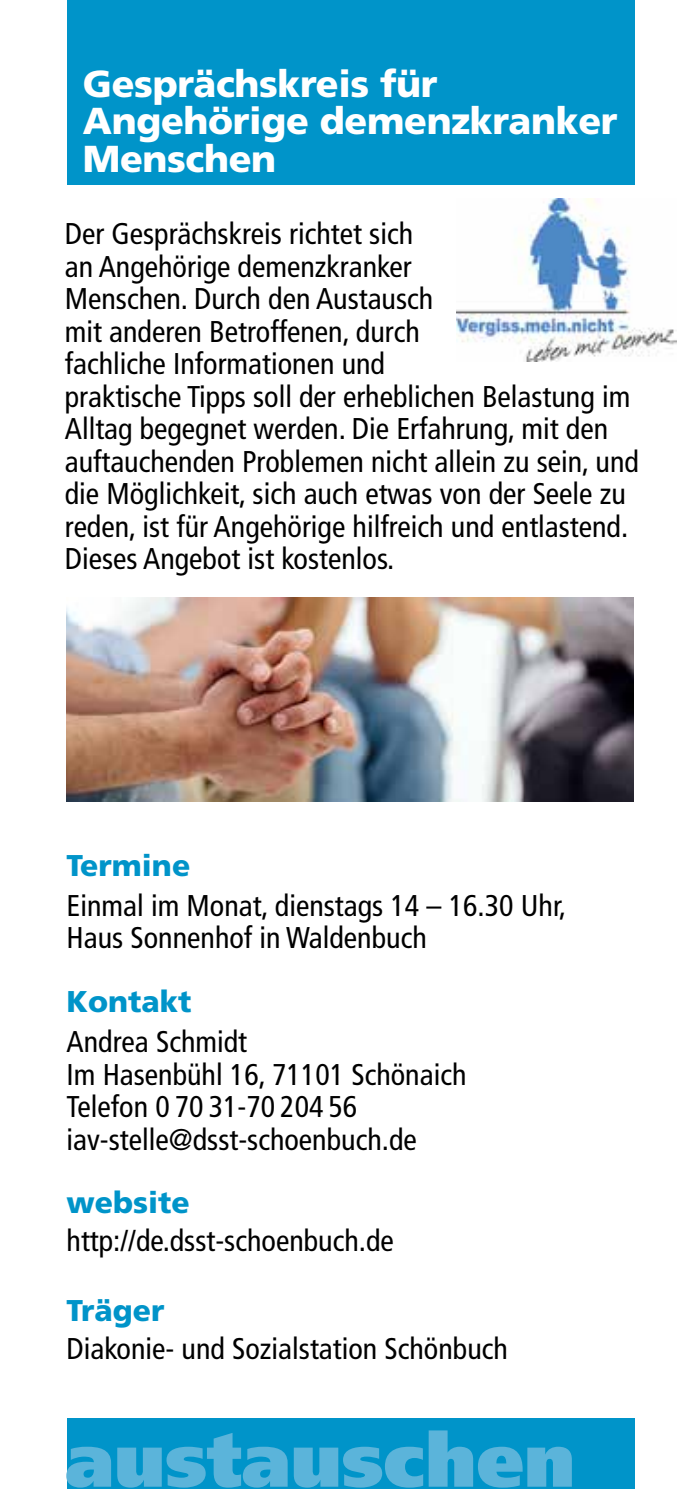
<style>
.page{position:relative;width:695px;height:1489px;background:#fff}
.page>*{position:absolute;margin:0;border:0;box-sizing:border-box;transform-origin:0 0}
.t1{font:900 75px "Frutiger";color:#5bb4da}
.t2{font:900 37.5px/37.5px "Frutiger";letter-spacing:-.01em;color:#fff}
.t3{font:condensed 30px/32.5px "Frutiger";color:#000}
.t4{font:900 30px "Frutiger";color:#0094c9}
</style>
<div class="page">
<div style="left:67px;top:0;width:567px;height:184px;background:#0094c9"></div>
<div style="left:67px;top:1417px;width:567px;height:71px;background:#0094c9"></div>
<img style="left:456px;top:198px;width:220px;height:163px">
<img style="left:67px;top:597px;width:566px;height:204px">
<p class="t2" style="left:83px;top:64px;width:536px">Gesprächskreis für<br>Angehörige demenzkranker<br>Menschen</p>
<p class="t3" style="left:65px;top:217px;width:575px">Der Gesprächskreis richtet sich<br>an Angehörige demenzkranker<br>Menschen. Durch den Austausch<br>mit anderen Betroffenen, durch<br>fachliche Informationen und<br>praktische Tipps soll der erheblichen Belastung im Alltag begegnet werden. Die Erfahrung, mit den auftauchenden Problemen nicht allein zu sein, und die Möglichkeit, sich auch etwas von der Seele zu reden, ist für Angehörige hilfreich und entlastend.<br>Dieses Angebot ist kostenlos.</p>
<p class="t4" style="left:67px;top:847px;width:125px">Termine</p>
<p class="t3" style="left:67px;top:889px;width:501px">Einmal im Monat, dienstags 14 – 16.30 Uhr,<br>Haus Sonnenhof in Waldenbuch</p>
<p class="t4" style="left:67px;top:983px;width:127px">Kontakt</p>
<p class="t3" style="left:67px;top:1025px;width:401px">Andrea Schmidt<br>Im Hasenbühl 16, 71101 Schönaich<br>Telefon 0 70 31-70 204 56 iav-stelle@dsst-schoenbuch.de</p>
<p class="t4" style="left:67px;top:1183px;width:125px">website</p>
<p class="t3" style="left:67px;top:1224px;width:329px">http://de.dsst-schoenbuch.de</p>
<p class="t4" style="left:67px;top:1291px;width:99px">Träger</p>
<p class="t3" style="left:67px;top:1332px;width:443px">Diakonie- und Sozialstation Schönbuch</p>
<h1 class="t1" style="left:65px;top:1414px;width:511px">austauschen</h1>
</div>
